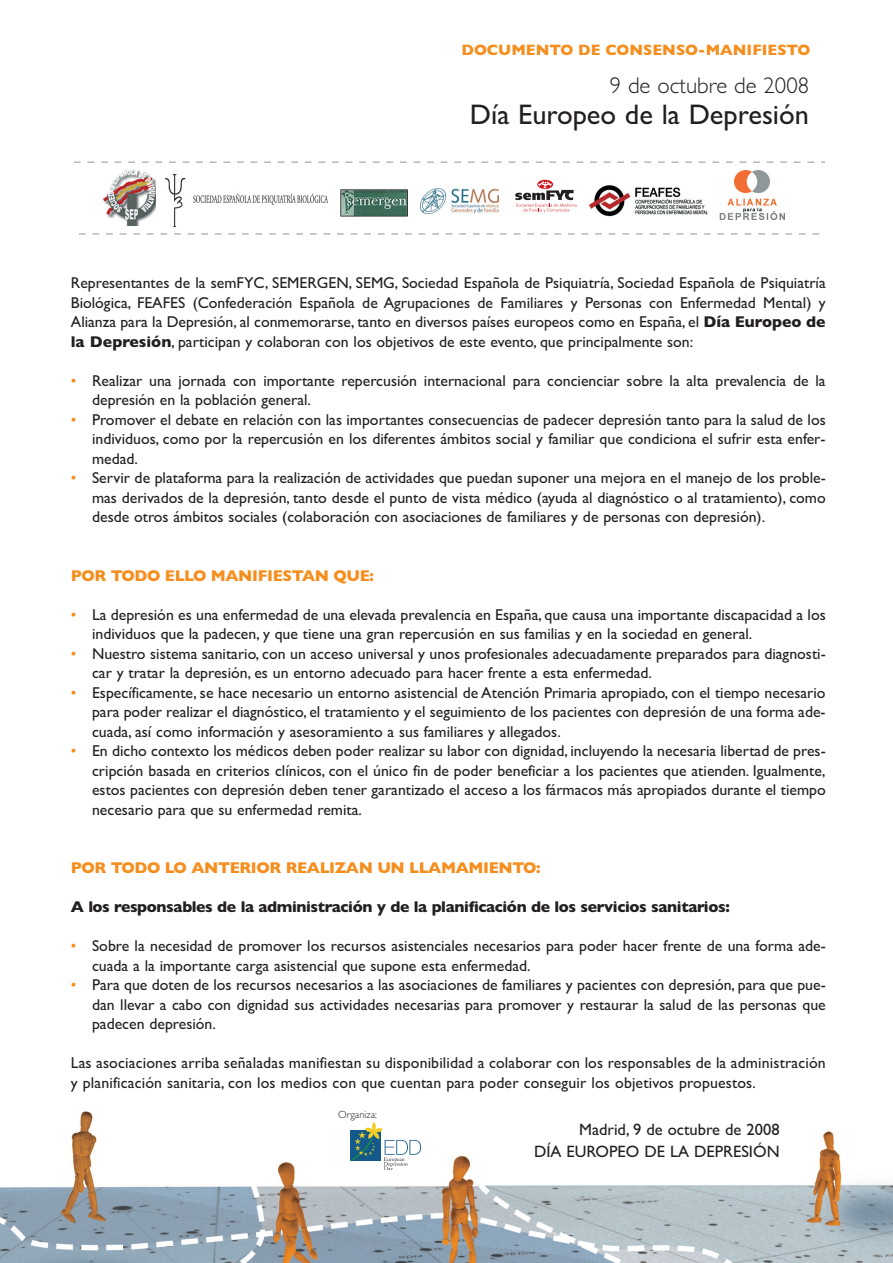
<style>
.page{position:relative;width:893px;height:1263px;background:#fff}
.page>*{position:absolute;margin:0;border:0;box-sizing:border-box;transform-origin:0 0}
.t1{font:28.35px "Gill Sans";color:#231f20}
.t2{font:300 22.65px "Gill Sans";color:#231f20}
.t3{font:16.5px/22.5px "Gill Sans";color:#231f20;text-align:right}
.t4{font:15.75px/19.5px "Gill Sans";color:#231f20;text-align:justify}
.t5{font:700 15.75px "Gill Sans";letter-spacing:-.025em;color:#231f20}
.t6{font:700 15.75px "Gill Sans";letter-spacing:-.025em;color:#f68e1e}
.t7{font:700 15.15px "Gill Sans";color:#f68e1e}
.t8{font:300 10.5px "Gill Sans";color:#231f20}
.s1{font-weight:700}
.s2{color:#f68e1e}
</style>
<div class="page">
<img style="left:0;top:1111px;width:893px;height:152px">
<div style="left:326px;top:1117px;width:104px;height:52px;background:#fff"></div>
<svg style="left:350px;top:1122px;width:71px;height:47px"></svg>
<svg style="left:74px;top:162px;width:751px;height:1px"></svg>
<svg style="left:79px;top:234px;width:740px;height:1px"></svg>
<img style="left:421px;top:189px;width:77px;height:24px">
<img style="left:720px;top:170px;width:65px;height:50px">
<img style="left:588px;top:185px;width:120px;height:32px">
<img style="left:103px;top:169px;width:53px;height:56px">
<img style="left:165px;top:174px;width:163px;height:54px">
<svg style="left:515px;top:181px;width:62px;height:31px"></svg>
<img style="left:340px;top:189px;width:68px;height:28px">
<p class="t7" style="left:462px;top:45px;width:350px">DOCUMENTO DE CONSENSO-MANIFIESTO</p>
<h2 class="t2" style="left:610px;top:78px;width:201px">9 de octubre de 2008</h2>
<h1 class="t1" style="left:470px;top:105px;width:341px">Día Europeo de la Depresión</h1>
<p class="t4" style="left:71px;top:275px;width:756px">Representantes de la semFYC, SEMERGEN, SEMG, Sociedad Española de Psiquiatría, Sociedad Española de Psiquiatría Biológica, FEAFES (Confederación Española de Agrupaciones de Familiares y Personas con Enfermedad Mental) y Alianza para la Depresión, al conmemorarse, tanto en diversos países europeos como en España, el <span class="s1">Día Europeo de la Depresión</span>, participan y colaboran con los objetivos de este evento, que principalmente son:</p>
<p class="t4" style="left:92px;top:372px;width:735px;text-indent:-21px"><span class="s2">•</span> Realizar una jornada con importante repercusión internacional para concienciar sobre la alta prevalencia de la depresión en la población general.</p>
<p class="t4" style="left:92px;top:411px;width:735px;text-indent:-21px"><span class="s2">•</span> Promover el debate en relación con las importantes consecuencias de padecer depresión tanto para la salud de los individuos, como por la repercusión en los diferentes ámbitos social y familiar que condiciona el sufrir esta enfer&shy;medad.</p>
<p class="t4" style="left:92px;top:470px;width:735px;text-indent:-21px"><span class="s2">•</span> Servir de plataforma para la realización de actividades que puedan suponer una mejora en el manejo de los proble&shy;mas derivados de la depresión, tanto desde el punto de vista médico (ayuda al diagnóstico o al tratamiento), como desde otros ámbitos sociales (colaboración con asociaciones de familiares y de personas con depresión).</p>
<p class="t6" style="left:71px;top:570px;width:305px">POR TODO ELLO MANIFIESTAN QUE:</p>
<p class="t4" style="left:92px;top:606px;width:735px;text-indent:-21px"><span class="s2">•</span> La depresión es una enfermedad de una elevada prevalencia en España, que causa una importante discapacidad a los individuos que la padecen, y que tiene una gran repercusión en sus familias y en la sociedad en general.</p>
<p class="t4" style="left:92px;top:645px;width:735px;text-indent:-21px"><span class="s2">•</span> Nuestro sistema sanitario, con un acceso universal y unos profesionales adecuadamente preparados para diagnosti&shy;car y tratar la depresión, es un entorno adecuado para hacer frente a esta enfermedad.</p>
<p class="t4" style="left:92px;top:684px;width:735px;text-indent:-21px"><span class="s2">•</span> Específicamente, se hace necesario un entorno asistencial de Atención Primaria apropiado, con el tiempo necesario para poder realizar el diagnóstico, el tratamiento y el seguimiento de los pacientes con depresión de una forma ade&shy;cuada, así como información y asesoramiento a sus familiares y allegados.</p>
<p class="t4" style="left:92px;top:743px;width:735px;text-indent:-21px"><span class="s2">•</span> En dicho contexto los médicos deben poder realizar su labor con dignidad, incluyendo la necesaria libertad de pres&shy;cripción basada en criterios clínicos, con el único fin de poder beneficiar a los pacientes que atienden. Igualmente, estos pacientes con depresión deben tener garantizado el acceso a los fármacos más apropiados durante el tiempo necesario para que su enfermedad remita.</p>
<p class="t6" style="left:71px;top:862px;width:471px">POR TODO LO ANTERIOR REALIZAN UN LLAMAMIENTO:</p>
<p class="t5" style="left:71px;top:901px;width:660px">A los responsables de la administración y de la planificación de los servicios sanitarios:</p>
<p class="t4" style="left:92px;top:938px;width:735px;text-indent:-21px"><span class="s2">•</span> Sobre la necesidad de promover los recursos asistenciales necesarios para poder hacer frente de una forma ade&shy;cuada a la importante carga asistencial que supone esta enfermedad.</p>
<p class="t4" style="left:92px;top:977px;width:735px;text-indent:-21px"><span class="s2">•</span> Para que doten de los recursos necesarios a las asociaciones de familiares y pacientes con depresión, para que pue&shy;dan llevar a cabo con dignidad sus actividades necesarias para promover y restaurar la salud de las personas que padecen depresión.</p>
<p class="t4" style="left:71px;top:1055px;width:756px">Las asociaciones arriba señaladas manifiestan su disponibilidad a colaborar con los responsables de la administración y planificación sanitaria, con los medios con que cuentan para poder conseguir los objetivos propuestos.</p>
<p class="t3" style="left:534px;top:1120px;width:247px">Madrid, 9 de octubre de 2008<br>DÍA EUROPEO DE LA DEPRESIÓN</p>
<p class="t8" style="left:338px;top:1111px;width:40px">Organiza:</p>
</div>
